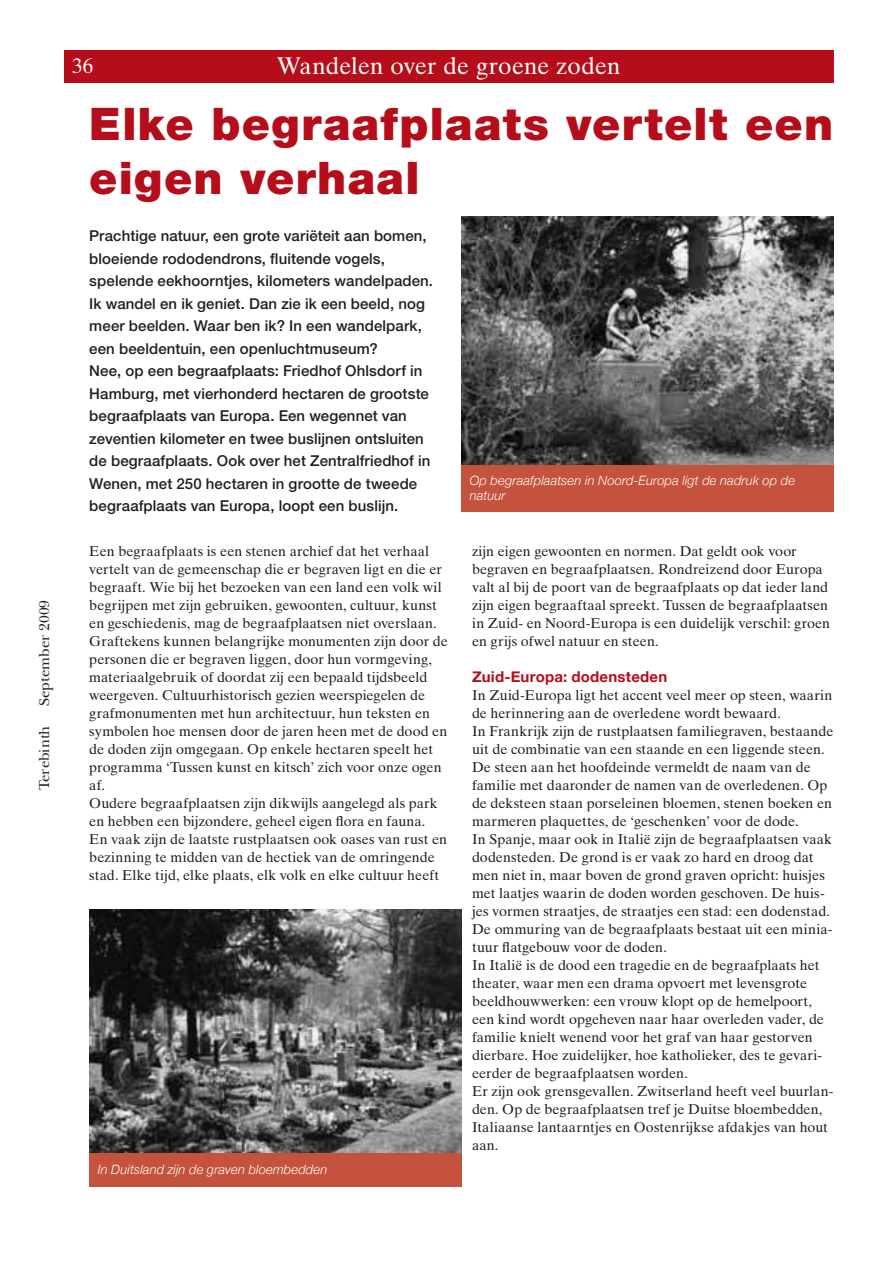
<style>
.page{position:relative;width:893px;height:1263px;background:#fff}
.page>*{position:absolute;margin:0;border:0;box-sizing:border-box;transform-origin:0 0}
.t1{font:900 45px/54px "Helvetica Neue";letter-spacing:.03em;color:#b50e1a}
.t2{font:24px "Times Ten LT";letter-spacing:.005em;color:#fff}
.t3{font:21px "Times Ten LT";color:#fff}
.t4{font:500 15px/22.5px "Helvetica Neue";letter-spacing:.005em;color:#231f20}
.t5{font:700 15px "Helvetica Neue";letter-spacing:.015em;color:#b50e1a}
.t6{font:15px "New Baskerville";color:#231f20}
.t7{font:14.25px/18px "Times Ten LT";color:#231f20}
.t8{font:italic 300 12.9px/15.5px "Helvetica Neue";letter-spacing:.01em;color:#fff}
</style>
<div class="page">
<div style="left:64px;top:50px;width:769px;height:33px;background:#b50e1a"></div>
<div style="left:461px;top:448px;width:372px;height:63px;background:#c5523d"></div>
<div style="left:89px;top:1124px;width:372px;height:62px;background:#c5523d"></div>
<img style="left:461px;top:216px;width:372px;height:248px">
<img style="left:89px;top:909px;width:372px;height:244px">
<p class="t6" style="left:36px;top:706px;width:108px;rotate:-90deg">September 2009</p>
<p class="t6" style="left:36px;top:790px;width:66px;rotate:-90deg">Terebinth</p>
<h3 class="t3" style="left:72px;top:53px;width:22px">36</h3>
<h2 class="t2" style="left:277px;top:52px;width:345px">Wandelen over de groene zoden</h2>
<h1 class="t1" style="left:89px;top:97px;width:746px">Elke begraafplaats vertelt een eigen verhaal</h1>
<p class="t4" style="left:89px;top:224px;width:345px">Prachtige natuur, een grote variëteit aan bomen, bloeiende rododendrons, fluitende vogels, spelende eekhoorntjes, kilometers wandelpaden.<br>Ik wandel en ik geniet. Dan zie ik een beeld, nog meer beelden. Waar ben ik? In een wandelpark, een beeldentuin, een openluchtmuseum?<br>Nee, op een begraafplaats: Friedhof Ohlsdorf in Hamburg, met vierhonderd hectaren de grootste begraafplaats van Europa. Een wegennet van zeventien kilometer en twee buslijnen ontsluiten de begraafplaats. Ook over het Zentralfriedhof in Wenen, met 250 hectaren in grootte de tweede begraafplaats van Europa, loopt een buslijn.</p>
<p class="t8" style="left:470px;top:472px;width:327px">Op begraafplaatsen in Noord-Europa ligt de nadruk op de natuur</p>
<p class="t7" style="left:89px;top:542px;width:360px">Een begraafplaats is een stenen archief dat het verhaal vertelt van de gemeenschap die er begraven ligt en die er begraaft. Wie bij het bezoeken van een land een volk wil begrijpen met zijn gebruiken, gewoonten, cultuur, kunst en geschiedenis, mag de begraafplaatsen niet overslaan.<br>Graftekens kunnen belangrijke monumenten zijn door de personen die er begraven liggen, door hun vormgeving, materiaalgebruik of doordat zij een bepaald tijdsbeeld weergeven. Cultuurhistorisch gezien weerspiegelen de grafmonumenten met hun architectuur, hun teksten en symbolen hoe mensen door de jaren heen met de dood en de doden zijn omgegaan. Op enkele hectaren speelt het programma ‘Tussen kunst en kitsch’ zich voor onze ogen af.<br>Oudere begraafplaatsen zijn dikwijls aangelegd als park en hebben een bijzondere, geheel eigen flora en fauna.<br>En vaak zijn de laatste rustplaatsen ook oases van rust en bezinning te midden van de hectiek van de omringende stad. Elke tijd, elke plaats, elk volk en elke cultuur heeft</p>
<p class="t7" style="left:472px;top:542px;width:360px">zijn eigen gewoonten en normen. Dat geldt ook voor begraven en begraafplaatsen. Rondreizend door Europa valt al bij de poort van de begraafplaats op dat ieder land zijn eigen begraaftaal spreekt. Tussen de begraafplaatsen in Zuid- en Noord-Europa is een duidelijk verschil: groen en grijs ofwel natuur en steen.</p>
<p class="t5" style="left:472px;top:668px;width:197px">Zuid-Europa: dodensteden</p>
<p class="t7" style="left:472px;top:686px;width:363px">In Zuid-Europa ligt het accent veel meer op steen, waarin de herinnering aan de overledene wordt bewaard.<br>In Frankrijk zijn de rustplaatsen familiegraven, bestaande uit de combinatie van een staande en een liggende steen.<br>De steen aan het hoofdeinde vermeldt de naam van de familie met daaronder de namen van de overledenen. Op de deksteen staan porseleinen bloemen, stenen boeken en marmeren plaquettes, de ‘geschenken’ voor de dode.<br>In Spanje, maar ook in Italië zijn de begraafplaatsen vaak dodensteden. De grond is er vaak zo hard en droog dat men niet in, maar boven de grond graven opricht: huisjes met laatjes waarin de doden worden geschoven. De huis&shy;jes vormen straatjes, de straatjes een stad: een dodenstad.<br>De ommuring van de begraafplaats bestaat uit een minia&shy;tuur flatgebouw voor de doden.<br>In Italië is de dood een tragedie en de begraafplaats het theater, waar men een drama opvoert met levensgrote beeldhouwwerken: een vrouw klopt op de hemelpoort, een kind wordt opgeheven naar haar overleden vader, de familie knielt wenend voor het graf van haar gestorven dierbare. Hoe zuidelijker, hoe katholieker, des te gevari&shy;eerder de begraafplaatsen worden.<br>Er zijn ook grensgevallen. Zwitserland heeft veel buurlan&shy;den. Op de begraafplaatsen tref je Duitse bloembedden, Italiaanse lantaarntjes en Oostenrijkse afdakjes van hout aan.</p>
<p class="t8" style="left:98px;top:1161px;width:231px">In Duitsland zijn de graven bloembedden</p>
</div>
